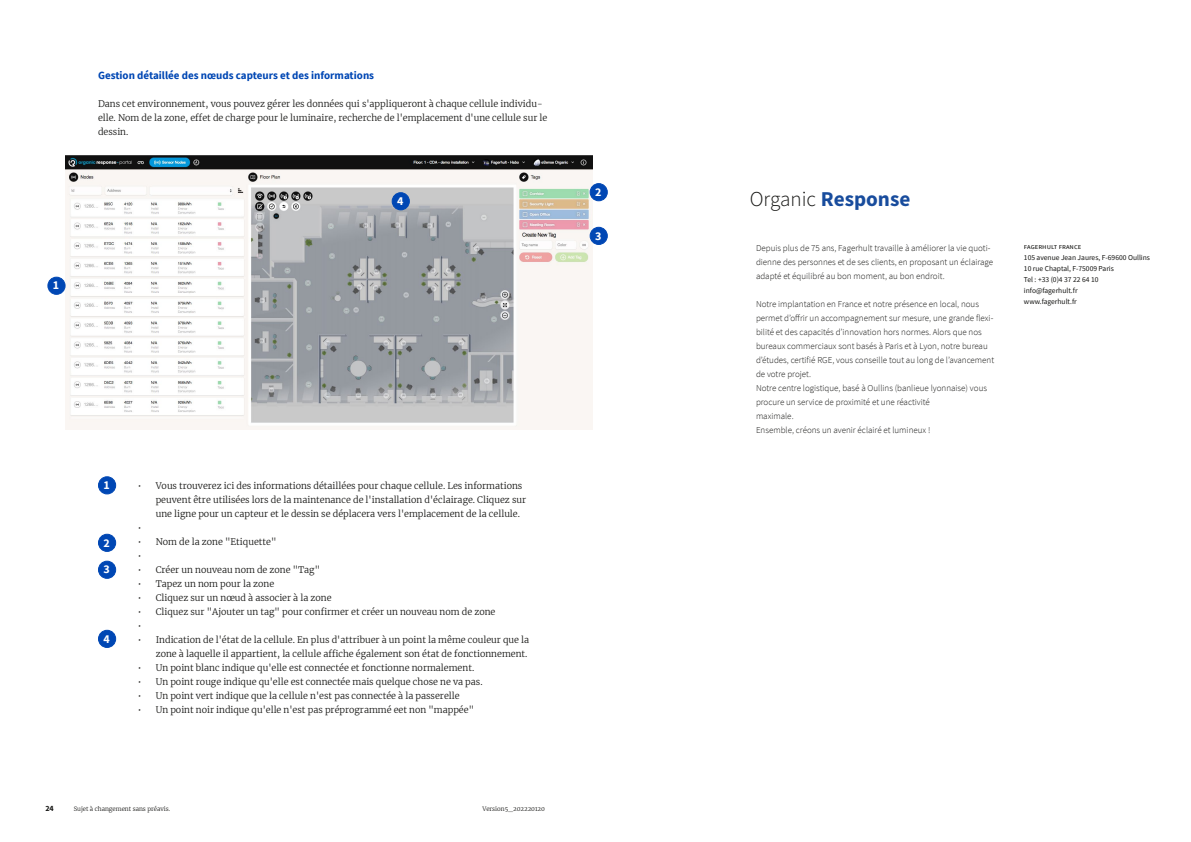
<style>
.page{position:relative;width:1191px;height:842px;background:#fff}
.page>*{position:absolute;margin:0;border:0;box-sizing:border-box;transform-origin:0 0}
.t1{font:700 21.2px "Source Sans Pro";color:#184c9d}
.t2{font:700 12px "Source Sans Pro";color:#fff}
.t3{font:700 11px "Source Sans Pro";color:#0047b4}
.t4{font:300 9px/14px "Merriweather";color:#161614}
.t5{font:300 9px/14px "Source Sans Pro";color:#161614}
.t6{font:700 8px "Source Sans Pro";color:#161614}
.t7{font:7.5px/11px "Source Sans Pro";color:#161614}
.t8{font:300 6px "Merriweather";color:#161614}
.s1{font-weight:300;color:#161614}
</style>
<div class="page">
<div style="left:98px;top:477px;width:18px;height:17px;background:#0047b4;border-radius:50%"></div>
<div style="left:98px;top:476px;width:18px;height:18px;border:1px solid #0047b4;border-radius:50%"></div>
<div style="left:98px;top:534px;width:18px;height:17px;background:#0047b4;border-radius:50%"></div>
<div style="left:98px;top:534px;width:18px;height:18px;border:1px solid #0047b4;border-radius:50%"></div>
<div style="left:98px;top:561px;width:18px;height:17px;background:#0047b4;border-radius:50%"></div>
<div style="left:98px;top:561px;width:18px;height:18px;border:1px solid #0047b4;border-radius:50%"></div>
<div style="left:98px;top:630px;width:18px;height:17px;background:#0047b4;border-radius:50%"></div>
<div style="left:98px;top:630px;width:18px;height:18px;border:1px solid #0047b4;border-radius:50%"></div>
<img style="left:66px;top:156px;width:526px;height:273px">
<div style="left:48px;top:277px;width:17px;height:17px;background:#0047b4;border-radius:50%"></div>
<div style="left:47px;top:277px;width:19px;height:18px;border:1px solid #0047b4;border-radius:50%"></div>
<div style="left:590px;top:184px;width:17px;height:17px;background:#0047b4;border-radius:50%"></div>
<div style="left:589px;top:183px;width:19px;height:18px;border:1px solid #0047b4;border-radius:50%"></div>
<div style="left:590px;top:227px;width:17px;height:17px;background:#0047b4;border-radius:50%"></div>
<div style="left:589px;top:227px;width:19px;height:18px;border:1px solid #0047b4;border-radius:50%"></div>
<div style="left:392px;top:193px;width:17px;height:17px;background:#0047b4;border-radius:50%"></div>
<div style="left:392px;top:192px;width:18px;height:18px;border:1px solid #0047b4;border-radius:50%"></div>
<h2 class="t2" style="left:53px;top:277px;width:8px">1</h2>
<p class="t3" style="left:98px;top:68px;width:278px">Gestion détaillée des nœuds capteurs et des informations</p>
<p class="t4" style="left:98px;top:97px;width:451px">Dans cet environnement, vous pouvez gérer les données qui s'appliqueront à chaque cellule individu&shy;elle. Nom de la zone, effet de charge pour le luminaire, recherche de l'emplacement d'une cellule sur le dessin.</p>
<h2 class="t2" style="left:397px;top:193px;width:8px">4</h2>
<h2 class="t2" style="left:595px;top:184px;width:8px">2</h2>
<h2 class="t2" style="left:595px;top:227px;width:8px">3</h2>
<h2 class="t2" style="left:103px;top:477px;width:8px">1</h2>
<h2 class="t2" style="left:103px;top:534px;width:8px">2</h2>
<h2 class="t2" style="left:103px;top:561px;width:8px">3</h2>
<h2 class="t2" style="left:103px;top:630px;width:8px">4</h2>
<p class="t4" style="left:138px;top:478px;width:386px">• Vous trouverez ici des informations détaillées pour chaque cellule. Les informations</p>
<p class="t4" style="left:156px;top:492px;width:372px">peuvent être utilisées lors de la maintenance de l'installation d'éclairage. Cliquez sur</p>
<p class="t4" style="left:156px;top:506px;width:366px">une ligne pour un capteur et le dessin se déplacera vers l'emplacement de la cellule.</p>
<p class="t4" style="left:138px;top:520px;width:5px">•</p>
<p class="t4" style="left:138px;top:534px;width:140px">• Nom de la zone "Etiquette" •</p>
<p class="t4" style="left:138px;top:562px;width:184px">• Créer un nouveau nom de zone "Tag"</p>
<p class="t4" style="left:138px;top:576px;width:138px">• Tapez un nom pour la zone</p>
<p class="t4" style="left:138px;top:590px;width:195px">• Cliquez sur un nœud à associer à la zone</p>
<p class="t4" style="left:138px;top:604px;width:359px">• Cliquez sur "Ajouter un tag" pour confirmer et créer un nouveau nom de zone •</p>
<p class="t4" style="left:138px;top:632px;width:393px;text-align:right">• Indication de l'état de la cellule. En plus d'attribuer à un point la même couleur que la zone à laquelle il appartient, la cellule affiche également son état de fonctionnement.</p>
<p class="t4" style="left:138px;top:660px;width:338px">• Un point blanc indique qu'elle est connectée et fonctionne normalement.</p>
<p class="t4" style="left:138px;top:674px;width:346px">• Un point rouge indique qu'elle est connectée mais quelque chose ne va pas.</p>
<p class="t4" style="left:138px;top:688px;width:323px">• Un point vert indique que la cellule n'est pas connectée à la passerelle</p>
<p class="t4" style="left:138px;top:702px;width:338px">• Un point noir indique qu'elle n'est pas préprogrammé eet non "mappée"</p>
<p class="t6" style="left:45px;top:803px;width:10px">24</p>
<p class="t8" style="left:74px;top:805px;width:98px">Sujet à changement sans préavis.</p>
<p class="t8" style="left:482px;top:805px;width:64px">Version5_202220120</p>
<h1 class="t1" style="left:749px;top:192px;width:162px"><span class="s1">Organic</span> Response</h1>
<p class="t5" style="left:756px;top:241px;width:239px">Depuis plus de 75 ans, Fagerhult travaille à améliorer la vie quoti&shy;dienne des personnes et de ses clients, en proposant un éclairage adapté et équilibré au bon moment, au bon endroit.</p>
<p class="t5" style="left:756px;top:297px;width:240px">Notre implantation en France et notre présence en local, nous permet d’offrir un accompagnement sur mesure, une grande flexi&shy;bilité et des capacités d’innovation hors normes. Alors que nos bureaux commerciaux sont basés à Paris et à Lyon, notre bureau d’études, certifié RGE, vous conseille tout au long de l’avancement de votre projet.<br>Notre centre logistique, basé à Oullins (banlieue lyonnaise) vous procure un service de proximité et une réactivité<br>maximale.<br>Ensemble, créons un avenir éclairé et lumineux !</p>
<p class="t7" style="left:1024px;top:241px;width:128px">FAGERHULT FRANCE<br>105 avenue Jean Jaures, F-69600 Oullins<br>10 rue Chaptal, F-75009 Paris<br>Tel : +33 (0)4 37 22 64 10 info@fagerhult.fr<br>www.fagerhult.fr</p>
</div>
